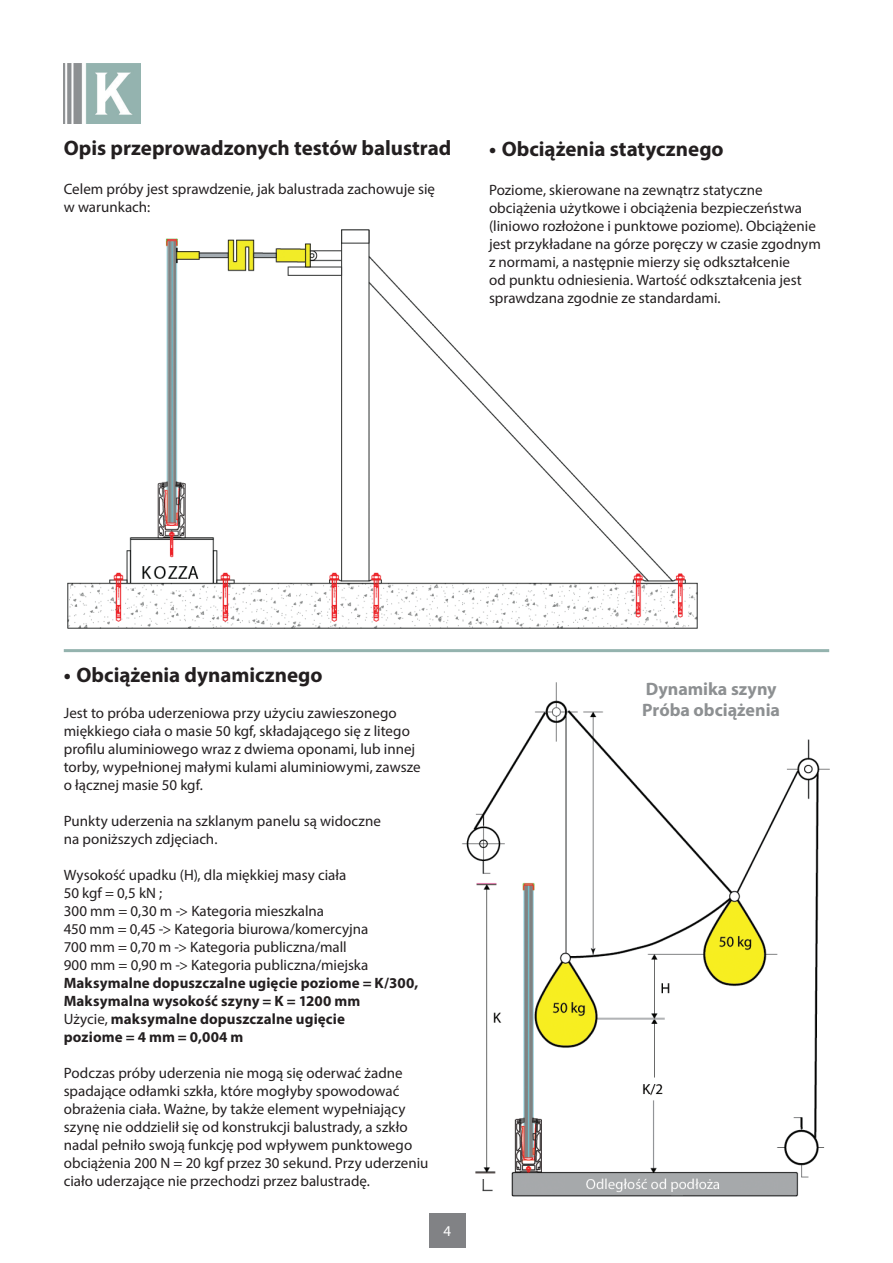
<style>
.page{position:relative;width:893px;height:1263px;background:#fff}
.page>*{position:absolute;margin:0;border:0;box-sizing:border-box;transform-origin:0 0}
.t1{font:700 21px "Myriad Pro";color:#231f20}
.t2{font:700 18px/21px "Myriad Pro";color:#8d9092}
.t3{font:15px/18px "Myriad Pro";color:#231f20}
.t4{font:700 15px/18px "Myriad Pro";letter-spacing:.005em;color:#231f20}
.t5{font:15px "Myriad Pro";color:#fff}
.s1{font-weight:400}
</style>
<div class="page">
<div style="left:429px;top:1213px;width:37px;height:34px;background:#818285"></div>
<img style="left:68px;top:230px;width:630px;height:399px">
<img style="left:462px;top:682px;width:367px;height:515px">
<img style="left:64px;top:64px;width:76px;height:59px">
<hr style="left:64px;top:649px;width:765px;height:3px;background:#94b3ae">
<h1 class="t1" style="left:64px;top:134px;width:389px">Opis przeprowadzonych testów balustrad</h1>
<p class="t3" style="left:64px;top:180px;width:373px">Celem próby jest sprawdzenie, jak balustrada zachowuje się w warunkach:</p>
<h1 class="t1" style="left:489px;top:135px;width:236px">• Obciążenia statycznego</h1>
<p class="t3" style="left:489px;top:180px;width:333px">Poziome, skierowane na zewnątrz statyczne obciążenia użytkowe i obciążenia bezpieczeństwa (liniowo rozłożone i punktowe poziome). Obciążenie jest przykładane na górze poręczy w czasie zgodnym z normami, a następnie mierzy się odkształcenie<br>od punktu odniesienia. Wartość odkształcenia jest sprawdzana zgodnie ze standardami.</p>
<h1 class="t1" style="left:64px;top:661px;width:260px">• Obciążenia dynamicznego</h1>
<p class="t3" style="left:64px;top:704px;width:358px">Jest to próba uderzeniowa przy użyciu zawieszonego miękkiego ciała o masie 50 kgf, składającego się z litego profilu aluminiowego wraz z dwiema oponami, lub innej torby, wypełnionej małymi kulami aluminiowymi, zawsze o łącznej masie 50 kgf.</p>
<p class="t3" style="left:64px;top:812px;width:319px">Punkty uderzenia na szklanym panelu są widoczne na poniższych zdjęciach.</p>
<p class="t3" style="left:64px;top:866px;width:306px">Wysokość upadku (H), dla miękkiej masy ciała<br>50 kgf = 0,5 kN ;<br>300 mm = 0,30 m -&gt; Kategoria mieszkalna<br>450 mm = 0,45 -&gt; Kategoria biurowa/komercyjna 700 mm = 0,70 m -&gt; Kategoria publiczna/mall 900 mm = 0,90 m -&gt; Kategoria publiczna/miejska</p>
<p class="t4" style="left:64px;top:973px;width:356px">Maksymalne dopuszczalne ugięcie poziome = K/300, Maksymalna wysokość szyny = K = 1200 mm<br><span class="s1">Użycie,</span> maksymalne dopuszczalne ugięcie<br>poziome = 4 mm = 0,004 m</p>
<p class="t3" style="left:64px;top:1064px;width:366px">Podczas próby uderzenia nie mogą się oderwać żadne spadające odłamki szkła, które mogłyby spowodować obrażenia ciała. Ważne, by także element wypełniający szynę nie oddzielił się od konstrukcji balustrady, a szkło nadal pełniło swoją funkcję pod wpływem punktowego obciążenia 200 N = 20 kgf przez 30 sekund. Przy uderzeniu ciało uderzające nie przechodzi przez balustradę.</p>
<p class="t5" style="left:443px;top:1221px;width:9px">4</p>
<p class="t2" style="left:642px;top:678px;width:139px">Dynamika szyny<br>Próba obciążenia</p>
</div>
